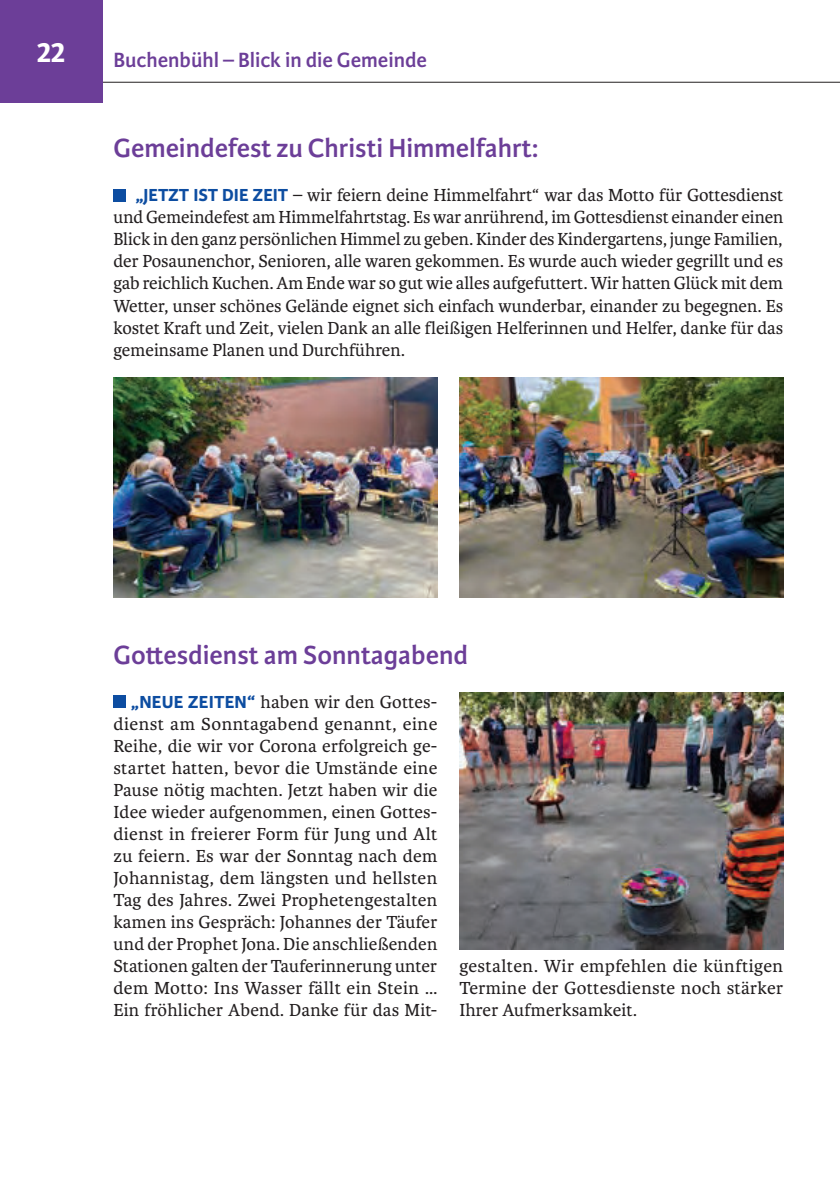
<style>
.page{position:relative;width:840px;height:1191px;background:#fff}
.page>*{position:absolute;margin:0;border:0;box-sizing:border-box;transform-origin:0 0}
.t1{font:700 30px "Karmina Sans";color:#fff}
.t2{font:600 28px "Karmina Sans";color:#6c3e98}
.t3{font:600 22px "Karmina Sans";color:#6c3e98}
.t4{font:18.6px/22px "Karmina";letter-spacing:.01em;color:#231f20;text-align:justify}
.s1{font-family:"Karmina Sans";font-weight:700;color:#0d4da1}
</style>
<div class="page">
<hr style="left:0;top:82px;width:839px;height:1px;background:#231f20">
<div style="left:0;top:0;width:102px;height:102px;background:#6c3e98"></div>
<div style="left:113px;top:695px;width:13px;height:12px;background:#0d4da1"></div>
<img style="left:459px;top:377px;width:323px;height:220px">
<img style="left:459px;top:692px;width:323px;height:257px">
<img style="left:113px;top:377px;width:324px;height:220px">
<div style="left:113px;top:189px;width:13px;height:12px;background:#0d4da1"></div>
<h1 class="t1" style="left:37px;top:37px;width:30px">22</h1>
<p class="t3" style="left:113px;top:50px;width:315px">Buchenbühl – Blick in die Gemeinde</p>
<h2 class="t2" style="left:113px;top:136px;width:426px">Gemeindefest zu Christi Himmelfahrt:</h2>
<p class="t4" style="left:113px;top:185px;width:671px;text-indent:22px"><span class="s1">„JETZT IST DIE ZEIT</span> – wir feiern deine Himmelfahrt“ war das Motto für Gottesdienst und Gemeindefest am Himmelfahrtstag. Es war anrührend, im Gottesdienst einander einen Blick in den ganz persönlichen Himmel zu geben. Kinder des Kindergartens, junge Familien, der Posaunenchor, Senioren, alle waren gekommen. Es wurde auch wieder gegrillt und es gab reichlich Kuchen. Am Ende war so gut wie alles aufgefuttert. Wir hatten Glück mit dem Wetter, unser schönes Gelände eignet sich einfach wunderbar, einander zu begegnen. Es kostet Kraft und Zeit, vielen Dank an alle fleißigen Helferinnen und Helfer, danke für das gemeinsame Planen und Durchführen.</p>
<h2 class="t2" style="left:113px;top:642px;width:356px">Gottesdienst am Sonntagabend</h2>
<p class="t4" style="left:113px;top:691px;width:325px;text-indent:17px"><span class="s1">„NEUE ZEITEN“</span> haben wir den Gottes&shy;dienst am Sonntagabend genannt, eine Reihe, die wir vor Corona erfolgreich ge&shy;startet hatten, bevor die Umstände eine Pause nötig machten. Jetzt haben wir die Idee wieder aufgenommen, einen Gottes&shy;dienst in freierer Form für Jung und Alt zu feiern. Es war der Sonntag nach dem Johannistag, dem längsten und hellsten Tag des Jahres. Zwei Prophetengestalten kamen ins Gespräch: Johannes der Täufer und der Prophet Jona. Die anschließenden Stationen galten der Tauferinnerung unter dem Motto: Ins Wasser fällt ein Stein … Ein fröhlicher Abend. Danke für das Mit-</p>
<p class="t4" style="left:459px;top:955px;width:325px">gestalten. Wir empfehlen die künftigen Termine der Gottesdienste noch stärker Ihrer Aufmerksamkeit.</p>
</div>
